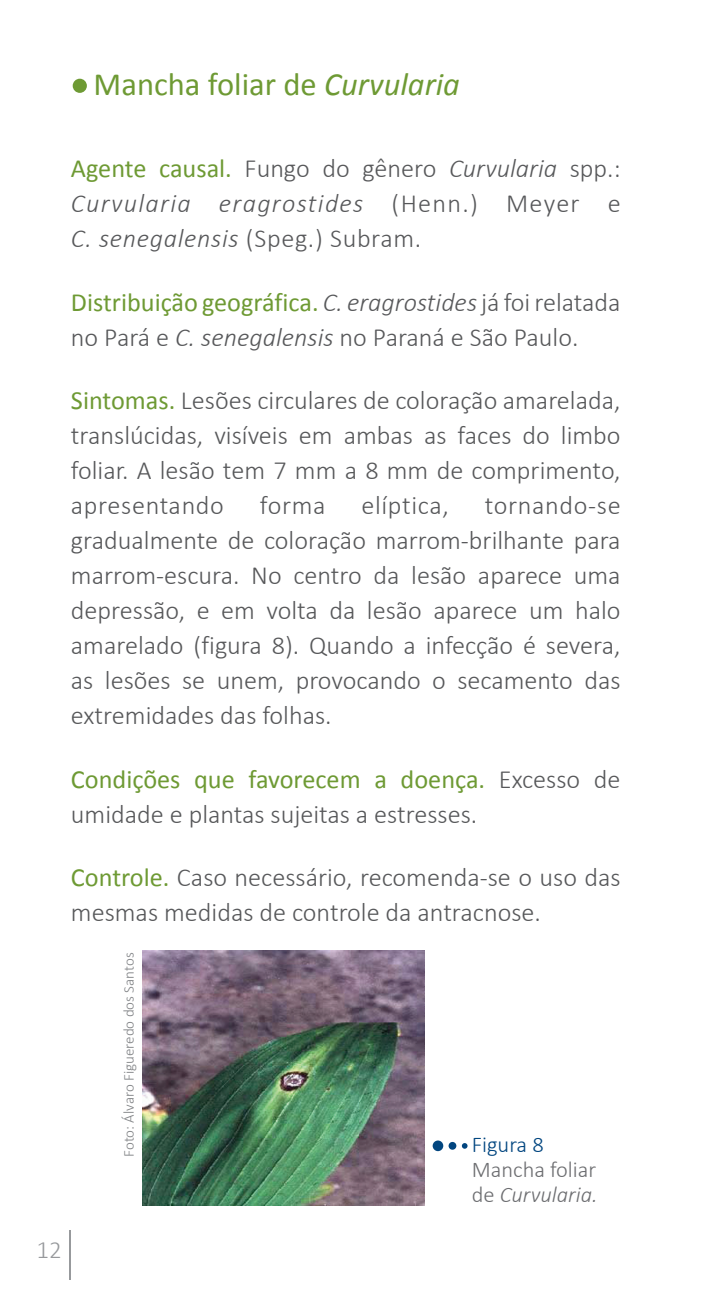
<style>
.page{position:relative;width:727px;height:1312px;background:#fff}
.page>*{position:absolute;margin:0;border:0;box-sizing:border-box;transform-origin:0 0}
.t1{font:32.5px "Calibri";color:#6e9a34}
.t2{font:300 26.25px/35px "Calibri";color:#57585a}
.t3{font:italic 300 26.25px/35px "Calibri";letter-spacing:.05em;color:#57585a;text-align:justify}
.t4{font:300 26.25px "Calibri";letter-spacing:.025em;color:#57585a}
.t5{font:300 25px "Calibri";color:#97999c}
.t6{font:300 22.5px/25px "Calibri";color:#6c6d70}
.t7{font:300 22.5px "Calibri";color:#01457f}
.t8{font:300 15px "Calibri";color:#808285}
.s1{font-style:italic}
.s2{font-weight:400;font-style:normal;color:#6e9a34}
.s3{font-style:normal}
.s4{font-weight:400;color:#6e9a34}
</style>
<div class="page">
<hr style="left:69px;top:1229px;width:1px;height:50px;background:#97999c">
<div style="left:73px;top:79px;width:14px;height:14px;background:#6e9a34;border-radius:50%"></div>
<img style="left:142px;top:950px;width:282px;height:254px">
<div style="left:432px;top:1140px;width:11px;height:10px;background:#01457f;border-radius:50%"></div>
<svg style="left:448px;top:1141px;width:8px;height:8px"></svg>
<svg style="left:461px;top:1143px;width:6px;height:5px"></svg>
<p class="t1" style="left:94px;top:64px;width:368px">Mancha foliar de <span class="s1">Curvularia</span></p>
<p class="t3" style="left:71px;top:151px;width:551px"><span class="s2">Agente causal.</span> <span class="s3">Fungo do gênero</span> Curvularia <span class="s3">spp.:<br></span>Curvularia eragrostides <span class="s3">(Henn.) Meyer e </span>C. senegalensis <span class="s3">(Speg.) Subram.</span></p>
<p class="t2" style="left:71px;top:284px;width:551px"><span class="s4">Distribuição geográfica.</span> <span class="s1">C. eragrostides</span> já foi relatada no Pará e <span class="s1">C. senegalensis</span> no Paraná e São Paulo.</p>
<p class="t2" style="left:71px;top:382px;width:551px;text-align:justify"><span class="s4">Sintomas.</span> Lesões circulares de coloração amarelada, translúcidas, visíveis em ambas as faces do limbo foliar. A lesão tem 7 mm a 8 mm de comprimento, apresentando</p>
<p class="t2" style="left:260px;top:487px;width:67px">forma</p>
<p class="t4" style="left:361px;top:489px;width:89px">elíptica,</p>
<p class="t2" style="left:71px;top:487px;width:551px;text-align:justify;text-indent:413px">tornando-se gradualmente de coloração marrom-brilhante para marrom-escura. No centro da lesão aparece uma depressão, e em volta da lesão aparece um halo amarelado (figura 8). Quando a infecção é severa, as lesões se unem, provocando o secamento das extremidades das folhas.</p>
<p class="t2" style="left:71px;top:760px;width:551px"><span class="s4">Condições que favorecem a doença.</span> Excesso de umidade e plantas sujeitas a estresses.</p>
<p class="t2" style="left:71px;top:859px;width:551px"><span class="s4">Controle.</span> Caso necessário, recomenda-se o uso das mesmas medidas de controle da antracnose.</p>
<p class="t8" style="left:120px;top:1156px;width:206px;rotate:-90deg">Foto: Álvaro Figueredo dos Santos</p>
<p class="t7" style="left:471px;top:1129px;width:73px">Figura 8</p>
<p class="t6" style="left:471px;top:1156px;width:127px">Mancha foliar de <span class="s1">Curvularia.</span></p>
<p class="t5" style="left:37px;top:1233px;width:27px">12</p>
</div>
